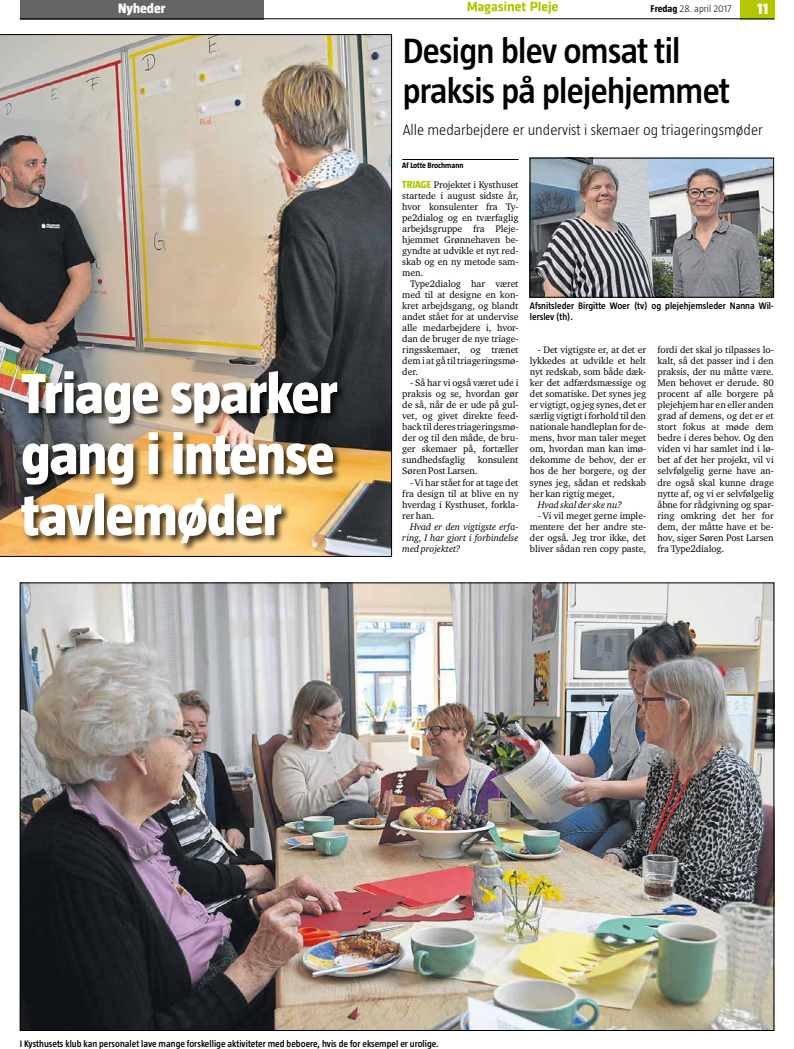
<style>
.page{position:relative;width:794px;height:1049px;background:#fff}
.page>*{position:absolute;margin:0;border:0;box-sizing:border-box;transform-origin:0 0}
.t1{font:800 58px/61px "Taz";letter-spacing:-.015em;color:#fff;text-align:justify}
.t2{font:600 36px/40px "Taz";letter-spacing:-.02em;color:#000}
.t3{font:800 16px "Taz";color:#fff}
.t4{font:300 15.3px "Taz";color:#000}
.t5{font:800 14px "Taz";color:#fff}
.t6{font:300 10px "Taz";color:#000}
.t7{font:9.7px/11px "Charter ITC Std";letter-spacing:-.005em;color:#000;text-align:justify}
.t8{font:600 9.7px/11px "Taz";color:#000}
.t9{font:italic 9.7px/11px "Charter ITC Std";letter-spacing:-.005em;color:#000;text-align:justify}
.t10{font:700 8px "Taz";color:#000}
.s1{font-weight:700}
.s2{font-family:"Taz";font-weight:800;font-size:10.5px;color:#b1c800}
</style>
<div class="page">
<div style="left:20px;top:0;width:244px;height:19px;background:#646567"></div>
<div style="left:740px;top:0;width:34px;height:19px;background:#b1c800"></div>
<hr style="left:20px;top:19px;width:754px;height:1px;background:#000">
<svg style="left:467px;top:1px;width:91px;height:14px"></svg>
<hr style="left:402px;top:159px;width:116px;height:1px;background:#000">
<img style="left:0;top:34px;width:392px;height:523px">
<img style="left:22px;top:585px;width:750px;height:444px">
<img style="left:532px;top:160px;width:239px;height:135px">
<div style="left:530px;top:158px;width:243px;height:139px;border:1px solid #000"></div>
<div style="left:20px;top:369px;width:326px;height:183px;background:#000;opacity:.75"></div>
<h3 class="t5" style="left:118px;top:1px;width:49px">Nyheder</h3>
<p class="t6" style="left:650px;top:3px;width:82px"><span class="s1">Fredag</span> 28. april 2017</p>
<h3 class="t3" style="left:757px;top:0;width:13px">11</h3>
<h1 class="t1" style="left:21px;top:362px;width:318px">Triage sparker gang i intense tavlemøder</h1>
<h2 class="t2" style="left:403px;top:31px;width:329px">Design blev omsat til praksis på plejehjemmet</h2>
<h3 class="t4" style="left:403px;top:122px;width:361px">Alle medarbejdere er undervist i skemaer og triageringsmøder</h3>
<p class="t10" style="left:402px;top:161px;width:63px">Af Lotte Brochmann</p>
<p class="t7" style="left:402px;top:179px;width:118px"><span class="s2">TRIAGE</span> Projektet i Kysthuset startede i august sidste år, hvor konsulenter fra Ty&shy;pe2dialog og en tværfaglig arbejdsgruppe fra Pleje&shy;hjemmet Grønnehaven be&shy;gyndte at udvikle et nyt red&shy;skab og en ny metode sam&shy;men.</p>
<p class="t7" style="left:402px;top:278px;width:118px;text-indent:8px">Type2dialog har været med til at designe en kon&shy;kret arbejdsgang, og blandt andet stået for at undervise alle medarbejdere i, hvor&shy;dan de bruger de nye triage&shy;ringsskemaer, og trænet dem i at gå til triageringsmø&shy;der.</p>
<p class="t7" style="left:402px;top:377px;width:118px;text-indent:8px">- Så har vi også været ude i praksis og se, hvordan gør de så, når de er ude på gul&shy;vet, og givet direkte feed&shy;back til deres triageringsmø&shy;der og til den måde, de bru&shy;ger skemaer på, fortæller sundhedsfaglig</p>
<p class="t7" style="left:477px;top:454px;width:42px">konsulent</p>
<p class="t7" style="left:402px;top:465px;width:77px">Søren Post Larsen.</p>
<p class="t7" style="left:402px;top:476px;width:118px;text-indent:8px">- Vi har stået for at tage det fra design til at blive en ny hverdag i Kysthuset, forkla&shy;rer han.</p>
<p class="t9" style="left:402px;top:520px;width:118px;text-indent:8px">Hvad er den vigtigste erfa&shy;ring, I har gjort i forbindelse med projektet?</p>
<p class="t8" style="left:530px;top:301px;width:245px">Afsnitsleder Birgitte Woer (tv) og plejehjemsleder Nanna Wil&shy;lerslev (th).</p>
<p class="t7" style="left:530px;top:344px;width:118px;text-indent:8px">- Det vigtigste er, at det er lykkedes at udvikle et helt nyt redskab, som både dæk&shy;ker det adfærdsmæssige og det somatiske. Det synes jeg er vigtigt, og jeg synes, det er særlig vigtigt i forhold til den nationale handleplan for de&shy;mens, hvor man taler meget om, hvordan man kan imø&shy;dekomme de behov, der er hos de her borgere, og der synes jeg, sådan et redskab her kan rigtig meget,</p>
<p class="t9" style="left:537px;top:498px;width:86px">Hvad skal der ske nu?</p>
<p class="t7" style="left:530px;top:509px;width:118px;text-indent:8px">- Vi vil meget gerne imple&shy;mentere det her andre ste&shy;der også. Jeg tror ikke, det bliver sådan ren copy paste,</p>
<p class="t7" style="left:657px;top:344px;width:118px">fordi det skal jo tilpasses lo&shy;kalt, så det passer ind i den praksis, der nu måtte være.<br>Men behovet er derude. 80 procent af alle borgere på plejehjem har en eller anden grad af demens, og det er et stort fokus at møde dem bedre i deres behov. Og den viden vi har samlet ind i lø&shy;bet af det her projekt, vil vi selvfølgelig gerne have an&shy;dre også skal kunne drage nytte af, og vi er selvfølgelig åbne for rådgivning og spar&shy;ring omkring det her for dem, der måtte have et be&shy;hov, siger Søren Post Larsen fra Type2dialog.</p>
<p class="t8" style="left:20px;top:1038px;width:420px">I Kysthusets klub kan personalet lave mange forskellige aktiviteter med beboere, hvis de for eksempel er urolige.</p>
</div>
